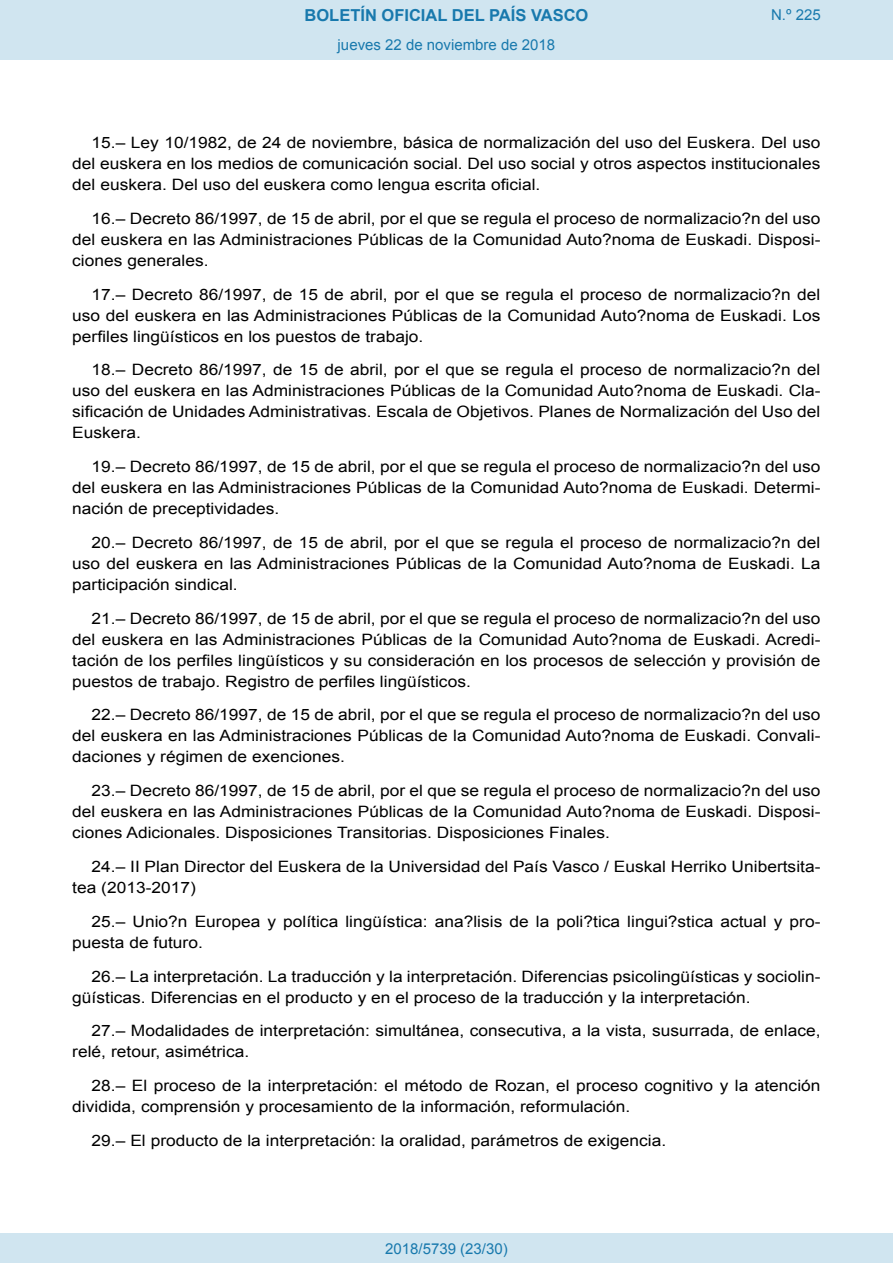
<style>
.page{position:relative;width:893px;height:1263px;background:#fff}
.page>*{position:absolute;margin:0;border:0;box-sizing:border-box;transform-origin:0 0}
.t1{font:700 16.5px "Arial";color:#1879ad}
.BOPVDetalle{font:15.6px/21px "Arial";color:#000;text-align:justify;scale:1.11 1}
.Paginacion_Centro{font:15px "Arial";color:#1879ad}
</style>
<div class="page">
<div style="left:0;top:0;width:893px;height:60px;background:#d0e5f0"></div>
<div style="left:0;top:1233px;width:893px;height:30px;background:#d0e5f0"></div>
<p class="t1" style="left:305px;top:4px;width:285px">BOLETÍN OFICIAL DEL PAÍS VASCO</p>
<p class="Paginacion_Centro" style="left:338px;top:35px;width:219px">jueves 22 de noviembre de 2018</p>
<p class="Paginacion_Centro" style="left:771px;top:5px;width:51px">N.º 225</p>
<p class="BOPVDetalle" style="left:72px;top:132px;width:676px;text-indent:19px">15.– Ley 10/1982, de 24 de noviembre, básica de normalización del uso del Euskera. Del uso del euskera en los medios de comunicación social. Del uso social y otros aspectos institucionales del euskera. Del uso del euskera como lengua escrita oficial.</p>
<p class="BOPVDetalle" style="left:72px;top:208px;width:676px;text-indent:19px">16.– Decreto 86/1997, de 15 de abril, por el que se regula el proceso de normalizacio?n del uso del euskera en las Administraciones Públicas de la Comunidad Auto?noma de Euskadi. Disposi&shy;ciones generales.</p>
<p class="BOPVDetalle" style="left:72px;top:284px;width:676px;text-indent:19px">17.– Decreto 86/1997, de 15 de abril, por el que se regula el proceso de normalizacio?n del uso del euskera en las Administraciones Públicas de la Comunidad Auto?noma de Euskadi. Los perfiles lingüísticos en los puestos de trabajo.</p>
<p class="BOPVDetalle" style="left:72px;top:360px;width:676px;text-indent:19px">18.– Decreto 86/1997, de 15 de abril, por el que se regula el proceso de normalizacio?n del uso del euskera en las Administraciones Públicas de la Comunidad Auto?noma de Euskadi. Cla&shy;sificación de Unidades Administrativas. Escala de Objetivos. Planes de Normalización del Uso del Euskera.</p>
<p class="BOPVDetalle" style="left:72px;top:456px;width:676px;text-indent:19px">19.– Decreto 86/1997, de 15 de abril, por el que se regula el proceso de normalizacio?n del uso del euskera en las Administraciones Públicas de la Comunidad Auto?noma de Euskadi. Determi&shy;nación de preceptividades.</p>
<p class="BOPVDetalle" style="left:72px;top:532px;width:675px;text-indent:19px">20.– Decreto 86/1997, de 15 de abril, por el que se regula el proceso de normalizacio?n del uso del euskera en las Administraciones Públicas de la Comunidad Auto?noma de Euskadi. La participación sindical.</p>
<p class="BOPVDetalle" style="left:72px;top:608px;width:676px;text-indent:19px">21.– Decreto 86/1997, de 15 de abril, por el que se regula el proceso de normalizacio?n del uso del euskera en las Administraciones Públicas de la Comunidad Auto?noma de Euskadi. Acredi&shy;tación de los perfiles lingüísticos y su consideración en los procesos de selección y provisión de puestos de trabajo. Registro de perfiles lingüísticos.</p>
<p class="BOPVDetalle" style="left:72px;top:705px;width:676px;text-indent:19px">22.– Decreto 86/1997, de 15 de abril, por el que se regula el proceso de normalizacio?n del uso del euskera en las Administraciones Públicas de la Comunidad Auto?noma de Euskadi. Convali&shy;daciones y régimen de exenciones.</p>
<p class="BOPVDetalle" style="left:72px;top:780px;width:676px;text-indent:19px">23.– Decreto 86/1997, de 15 de abril, por el que se regula el proceso de normalizacio?n del uso del euskera en las Administraciones Públicas de la Comunidad Auto?noma de Euskadi. Disposi&shy;ciones Adicionales. Disposiciones Transitorias. Disposiciones Finales.</p>
<p class="BOPVDetalle" style="left:72px;top:856px;width:676px;text-indent:19px">24.– II Plan Director del Euskera de la Universidad del País Vasco / Euskal Herriko Unibertsita&shy;tea (2013-2017)</p>
<p class="BOPVDetalle" style="left:72px;top:911px;width:676px;text-indent:19px">25.– Unio?n Europea y política lingüística: ana?lisis de la poli?tica lingui?stica actual y pro&shy;puesta de futuro.</p>
<p class="BOPVDetalle" style="left:72px;top:966px;width:676px;text-indent:19px">26.– La interpretación. La traducción y la interpretación. Diferencias psicolingüísticas y sociolin&shy;güísticas. Diferencias en el producto y en el proceso de la traducción y la interpretación.</p>
<p class="BOPVDetalle" style="left:72px;top:1020px;width:676px;text-indent:19px">27.– Modalidades de interpretación: simultánea, consecutiva, a la vista, susurrada, de enlace, relé, retour, asimétrica.</p>
<p class="BOPVDetalle" style="left:72px;top:1075px;width:676px;text-indent:19px">28.– El proceso de la interpretación: el método de Rozan, el proceso cognitivo y la atención dividida, comprensión y procesamiento de la información, reformulación.</p>
<p class="BOPVDetalle" style="left:92px;top:1130px;width:519px">29.– El producto de la interpretación: la oralidad, parámetros de exigencia.</p>
<p class="Paginacion_Centro" style="left:385px;top:1238px;width:124px">2018/5739 (23/30)</p>
</div>
